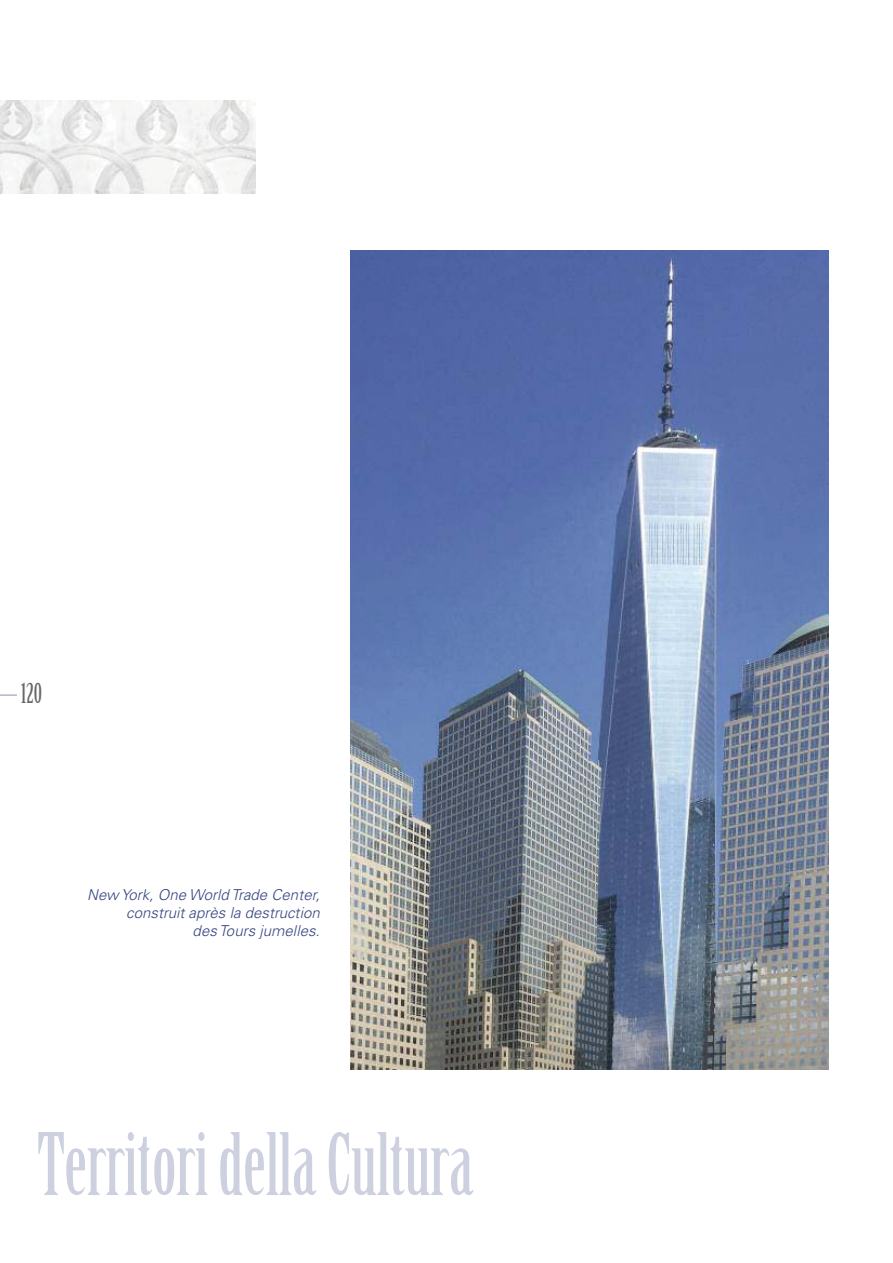
<style>
.page{position:relative;width:893px;height:1263px;background:#fff}
.page>*{position:absolute;margin:0;border:0;box-sizing:border-box;transform-origin:0 0}
.t1{font:84px "Birch Std";color:#cdd0df}
.t2{font:27px "Birch Std";color:#686767}
.t3{font:italic 300 15px/18px "Univers";letter-spacing:.005em;color:#354481;text-align:right}
</style>
<div class="page">
<svg style="left:0;top:694px;width:17px;height:2px"></svg>
<img style="left:0;top:100px;width:255px;height:94px">
<img style="left:351px;top:250px;width:478px;height:820px">
<h2 class="t2" style="left:21px;top:678px;width:22px">120</h2>
<p class="t3" style="left:87px;top:887px;width:234px">New York, One World Trade Center, construit après la destruction<br>des Tours jumelles.</p>
<h1 class="t1" style="left:37px;top:1117px;width:438px">Territori della Cultura</h1>
</div>
